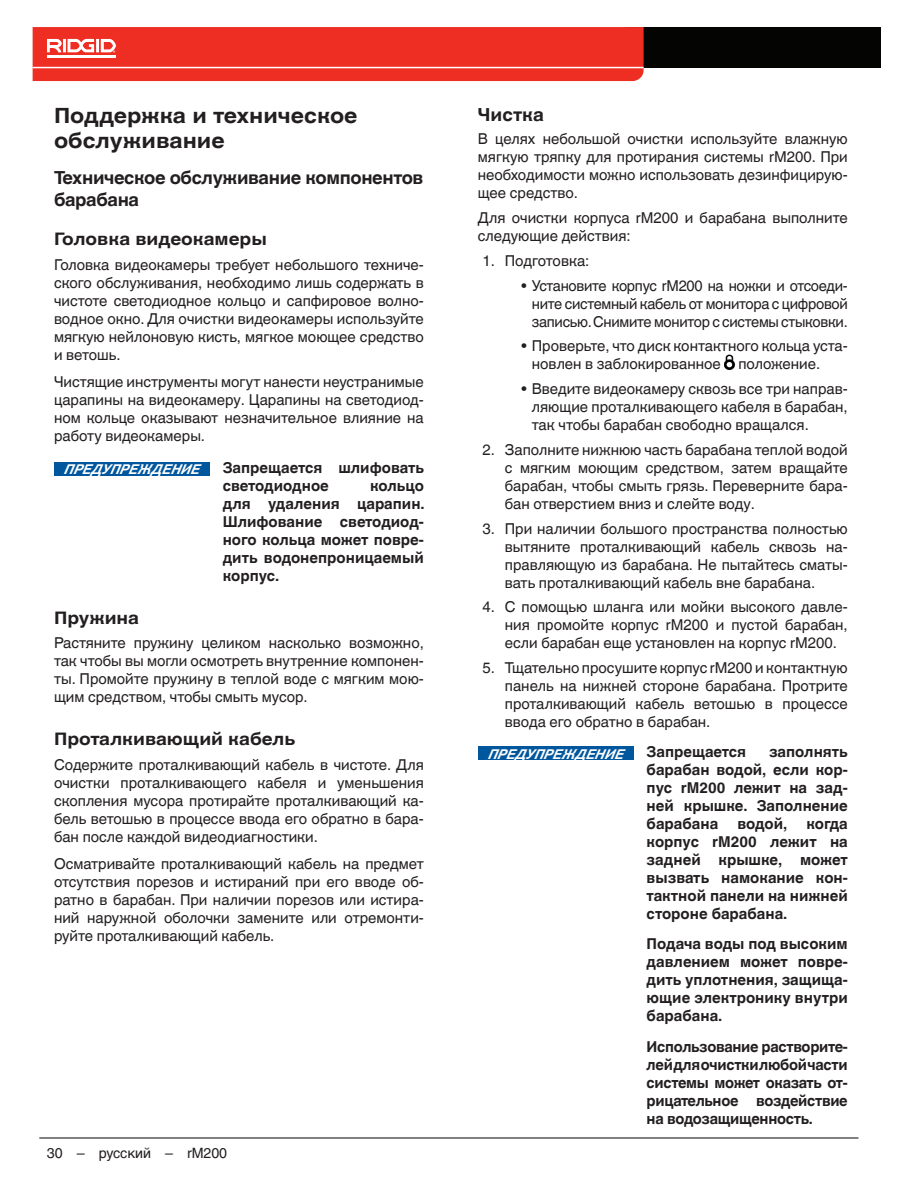
<style>
.page{position:relative;width:918px;height:1188px;background:#fff}
.page>*{position:absolute;margin:0;border:0;box-sizing:border-box;transform-origin:0 0}
.t1{font:700 21px/25.2px "Helvetica World";color:#231f20;scale:1.1 1}
.t2{font:700 18px/21.6px "Helvetica World";letter-spacing:-.02em;color:#231f20}
.t3{font:700 18px "Helvetica World";letter-spacing:-.02em;color:#231f20;scale:1.05 1}
.t4{font:700 17.25px "Helvetica World";color:#231f20;scale:1.1 1}
.t5{font:15px/18px "Helvetica World";color:#231f20;text-align:justify}
.t6{font:700 15px/18px "Helvetica World";color:#231f20;text-align:justify}
.t7{font:14.25px "Helvetica LT Std";letter-spacing:-.005em;color:#231f20}
.t8{font:italic 700 13.5px "Helvetica World";color:#fff}
.s1{font-style:normal;font-size:15px;color:#231f20}
</style>
<div class="page">
<hr style="left:39px;top:1137px;width:819px;height:2px;background:#231f20">
<div style="left:625px;top:27px;width:255px;height:41px;background:#040503"></div>
<svg style="left:33px;top:27px;width:611px;height:54px;background:#ee382c"></svg>
<hr style="left:47px;top:56px;width:69px;height:2px;background:#fff">
<div style="left:54px;top:462px;width:155px;height:14px;background:#00579d"></div>
<img style="left:725px;top:355px;width:10px;height:14px">
<div style="left:478px;top:747px;width:155px;height:13px;background:#00579d"></div>
<h1 class="t1" style="left:54px;top:103px;width:277px">Поддержка и техническое обслуживание</h1>
<p class="t2" style="left:54px;top:167px;width:371px">Техническое обслуживание компонентов барабана</p>
<p class="t4" style="left:54px;top:229px;width:195px">Головка видеокамеры</p>
<p class="t5" style="left:54px;top:256px;width:371px">Головка видеокамеры требует небольшого техниче&shy;ского обслуживания, необходимо лишь содержать в чистоте светодиодное кольцо и сапфировое волно&shy;водное окно. Для очистки видеокамеры используйте мягкую нейлоновую кисть, мягкое моющее средство и ветошь.</p>
<p class="t5" style="left:54px;top:373px;width:371px">Чистящие инструменты могут нанести неустранимые царапины на видеокамеру. Царапины на светодиод&shy;ном кольце оказывают незначительное влияние на работу видеокамеры.</p>
<p class="t6" style="left:223px;top:459px;width:203px;text-indent:-159px"><sub>ПРЕДУПРЕЖДЕНИЕ</sub> Запрещается шлифовать светодиодное</p>
<p class="t6" style="left:223px;top:477px;width:204px;text-indent:147px">кольцо для удаления царапин.<br>Шлифование светодиод&shy;ного кольца может повре&shy;дить водонепроницаемый корпус.</p>
<p class="t4" style="left:54px;top:608px;width:79px">Пружина</p>
<p class="t5" style="left:54px;top:634px;width:371px">Растяните пружину целиком насколько возможно, так чтобы вы могли осмотреть внутренние компонен&shy;ты. Промойте пружину в теплой воде с мягким мою&shy;щим средством, чтобы смыть мусор.</p>
<p class="t4" style="left:54px;top:729px;width:221px">Проталкивающий кабель</p>
<p class="t5" style="left:54px;top:756px;width:371px">Содержите проталкивающий кабель в чистоте. Для очистки проталкивающего кабеля и уменьшения скопления мусора протирайте проталкивающий ка&shy;бель ветошью в процессе ввода его обратно в бара&shy;бан после каждой видеодиагностики.</p>
<p class="t5" style="left:54px;top:855px;width:371px">Осматривайте проталкивающий кабель на предмет отсутствия порезов и истираний при его вводе об&shy;ратно в барабан. При наличии порезов или истира&shy;ний наружной оболочки замените или отремонти&shy;руйте проталкивающий кабель.</p>
<p class="t7" style="left:47px;top:1144px;width:182px">30 – русский – rM200</p>
<p class="t3" style="left:478px;top:104px;width:64px">Чистка</p>
<p class="t5" style="left:478px;top:130px;width:371px">В целях небольшой очистки используйте влажную мягкую тряпку для протирания системы rM200. При необходимости можно использовать дезинфицирую&shy;щее средство.</p>
<p class="t5" style="left:478px;top:209px;width:371px">Для очистки корпуса rM200 и барабана выполните следующие действия:</p>
<p class="t5" style="left:482px;top:252px;width:108px">1. Подготовка:</p>
<p class="t5" style="left:532px;top:276px;width:317px;text-indent:-11px">• Установите корпус rM200 на ножки и отсоеди&shy;ните системный кабель от монитора с цифровой записью. Снимите монитор с системы стыковки.</p>
<p class="t5" style="left:532px;top:337px;width:317px;text-indent:-11px">• Проверьте, что диск контактного кольца уста&shy;новлен в заблокированное положение.</p>
<p class="t5" style="left:532px;top:380px;width:317px;text-indent:-11px">• Введите видеокамеру сквозь все три направ&shy;ляющие проталкивающего кабеля в барабан, так чтобы барабан свободно вращался.</p>
<p class="t5" style="left:505px;top:441px;width:344px;text-indent:-22px">2. Заполните нижнюю часть барабана теплой водой с мягким моющим средством, затем вращайте барабан, чтобы смыть грязь. Переверните бара&shy;бан отверстием вниз и слейте воду.</p>
<p class="t5" style="left:505px;top:519px;width:344px;text-indent:-22px">3. При наличии большого пространства полностью вытяните проталкивающий кабель сквозь на&shy;правляющую из барабана. Не пытайтесь сматы&shy;вать проталкивающий кабель вне барабана.</p>
<p class="t5" style="left:505px;top:598px;width:344px;text-indent:-22px">4. С помощью шланга или мойки высокого давле&shy;ния промойте корпус rM200 и пустой барабан, если барабан еще установлен на корпус rM200.</p>
<p class="t5" style="left:505px;top:659px;width:344px;text-indent:-22px">5. Тщательно просушите корпус rM200 и контактную панель на нижней стороне барабана. Протрите проталкивающий кабель ветошью в процессе ввода его обратно в барабан.</p>
<p class="t8" style="left:488px;top:746px;width:260px">ПРЕДУПРЕЖДЕНИЕ <span class="s1">Запрещается</span></p>
<p class="t6" style="left:647px;top:743px;width:203px;text-indent:122px">заполнять барабан водой, если кор&shy;пус rM200 лежит на зад&shy;ней крышке. Заполнение барабана</p>
<p class="t6" style="left:737px;top:815px;width:51px">водой,</p>
<p class="t6" style="left:647px;top:815px;width:203px;text-indent:160px">когда корпус rM200 лежит на задней крышке, может вызвать намокание кон&shy;тактной панели на нижней стороне барабана.</p>
<p class="t6" style="left:647px;top:935px;width:203px">Подача воды под высоким давлением может повре&shy;дить уплотнения, защища&shy;ющие электронику внутри барабана.</p>
<p class="t6" style="left:647px;top:1037px;width:203px">Использование растворите&shy;лей для очистки любой части системы может оказать от&shy;рицательное воздействие на водозащищенность.</p>
</div>
